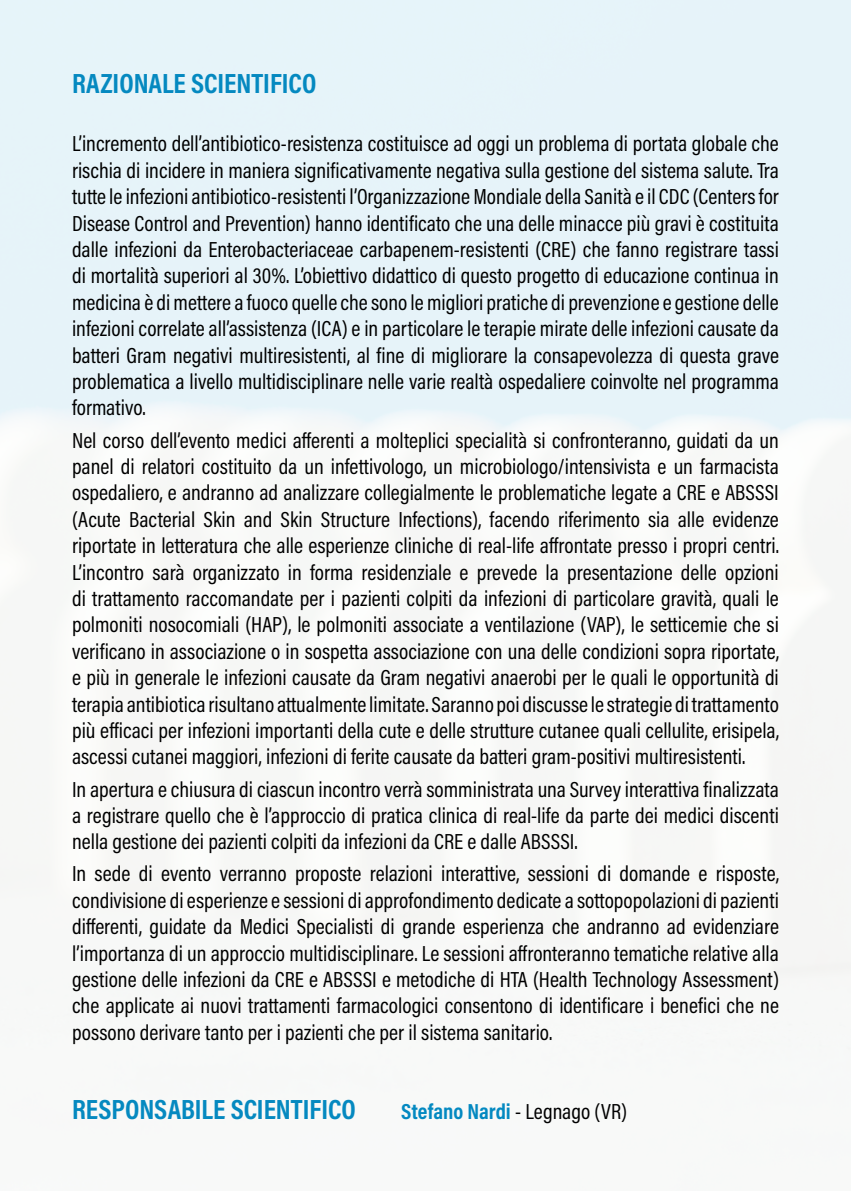
<style>
.page{position:relative;width:851px;height:1191px;background:#fff}
.page>*{position:absolute;margin:0;border:0;box-sizing:border-box;transform-origin:0 0}
.t1{font:700 28px "Acumin Pro Cond";color:#0589c0}
.t2{font:22px/26.4px "Acumin Pro Cond";color:#000;text-align:justify}
.t3{font:700 22px "Acumin Pro Cond";color:#0389c1}
.s1{font-weight:400;color:#000}
</style>
<div class="page">
<p class="t1" style="left:72px;top:64px;width:246px">RAZIONALE SCIENTIFICO</p>
<p class="t2" style="left:72px;top:130px;width:708px">L’incremento dell’antibiotico-resistenza costituisce ad oggi un problema di portata globale che rischia di incidere in maniera significativamente negativa sulla gestione del sistema salute. Tra tutte le infezioni antibiotico-resistenti l’Organizzazione Mondiale della Sanità e il CDC (Centers for Disease Control and Prevention) hanno identificato che una delle minacce più gravi è costituita dalle infezioni da Enterobacteriaceae carbapenem-resistenti (CRE) che fanno registrare tassi di mortalità superiori al 30%. L’obiettivo didattico di questo progetto di educazione continua in medicina è di mettere a fuoco quelle che sono le migliori pratiche di prevenzione e gestione delle infezioni correlate all’assistenza (ICA) e in particolare le terapie mirate delle infezioni causate da batteri Gram negativi multiresistenti, al fine di migliorare la consapevolezza di questa grave problematica a livello multidisciplinare nelle varie realtà ospedaliere coinvolte nel programma formativo.</p>
<p class="t2" style="left:72px;top:426px;width:708px">Nel corso dell’evento medici afferenti a molteplici specialità si confronteranno, guidati da un panel di relatori costituito da un infettivologo, un microbiologo/intensivista e un farmacista ospedaliero, e andranno ad analizzare collegialmente le problematiche legate a CRE e ABSSSI (Acute Bacterial Skin and Skin Structure Infections), facendo riferimento sia alle evidenze riportate in letteratura che alle esperienze cliniche di real-life affrontate presso i propri centri.<br>L’incontro sarà organizzato in forma residenziale e prevede la presentazione delle opzioni di trattamento raccomandate per i pazienti colpiti da infezioni di particolare gravità, quali le polmoniti nosocomiali (HAP), le polmoniti associate a ventilazione (VAP), le setticemie che si verificano in associazione o in sospetta associazione con una delle condizioni sopra riportate, e più in generale le infezioni causate da Gram negativi anaerobi per le quali le opportunità di terapia antibiotica risultano attualmente limitate. Saranno poi discusse le strategie di trattamento più efficaci per infezioni importanti della cute e delle strutture cutanee quali cellulite, erisipela, ascessi cutanei maggiori, infezioni di ferite causate da batteri gram-positivi multiresistenti.</p>
<p class="t2" style="left:72px;top:775px;width:708px">In apertura e chiusura di ciascun incontro verrà somministrata una Survey interattiva finalizzata a registrare quello che è l’approccio di pratica clinica di real-life da parte dei medici discenti nella gestione dei pazienti colpiti da infezioni da CRE e dalle ABSSSI.</p>
<p class="t2" style="left:72px;top:860px;width:708px">In sede di evento verranno proposte relazioni interattive, sessioni di domande e risposte, condivisione di esperienze e sessioni di approfondimento dedicate a sottopopolazioni di pazienti differenti, guidate da Medici Specialisti di grande esperienza che andranno ad evidenziare l’importanza di un approccio multidisciplinare. Le sessioni affronteranno tematiche relative alla gestione delle infezioni da CRE e ABSSSI e metodiche di HTA (Health Technology Assessment) che applicate ai nuovi trattamenti farmacologici consentono di identificare i benefici che ne possono derivare tanto per i pazienti che per il sistema sanitario.</p>
<p class="t1" style="left:72px;top:1090px;width:285px">RESPONSABILE SCIENTIFICO</p>
<p class="t3" style="left:401px;top:1096px;width:227px">Stefano Nardi <span class="s1">- Legnago (VR)</span></p>
</div>
